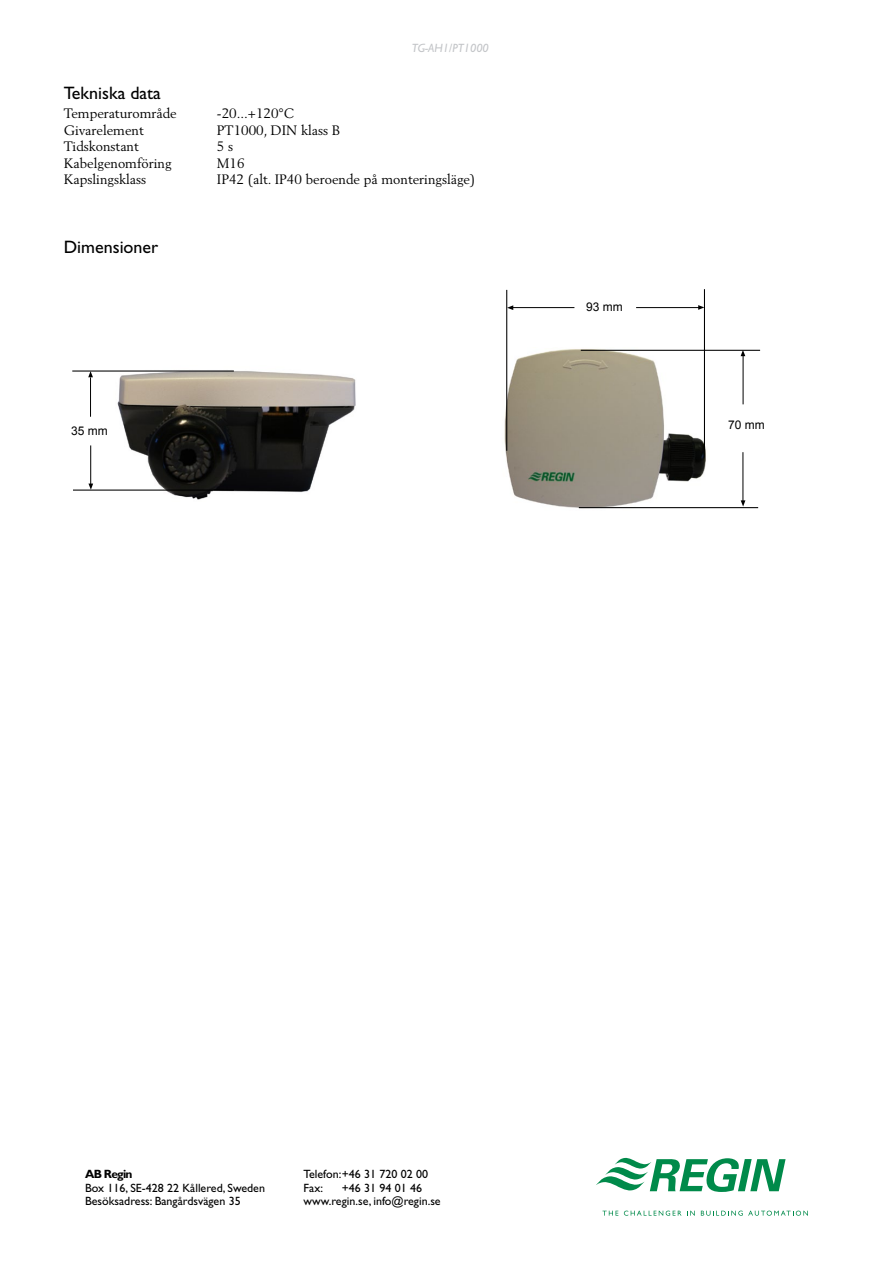
<style>
.page{position:relative;width:893px;height:1263px;background:#fff}
.page>*{position:absolute;margin:0;border:0;box-sizing:border-box;transform-origin:0 0}
.H_gill_mid{font:18px "Gill Sans";color:#000}
.body_2_tab{font:18px "Gill Sans";color:#000}
.body_2_tab-2{font:13.5px "Berling";color:#000}
.t1{font:12px/13.5px "Gill Sans";color:#000}
.t2{font:italic 12px "Gill Sans";color:#c3c5c8}
.t3{font:12px "Arial";color:#000}
.s1{font-weight:700}
</style>
<div class="page">
<svg style="left:596px;top:1158px;width:190px;height:34px"></svg>
<svg style="left:602px;top:1211px;width:16px;height:4px"></svg>
<svg style="left:624px;top:1210px;width:57px;height:6px"></svg>
<svg style="left:687px;top:1211px;width:8px;height:4px"></svg>
<svg style="left:701px;top:1210px;width:107px;height:6px"></svg>
<img style="left:117px;top:371px;width:239px;height:129px">
<img style="left:504px;top:347px;width:204px;height:162px">
<hr style="left:704px;top:289px;width:1px;height:162px;background:#000">
<hr style="left:506px;top:290px;width:1px;height:161px;background:#000">
<hr style="left:512px;top:307px;width:62px;height:1px;background:#000">
<svg style="left:507px;top:305px;width:6px;height:5px"></svg>
<hr style="left:636px;top:307px;width:63px;height:1px;background:#000">
<svg style="left:698px;top:305px;width:6px;height:5px"></svg>
<hr style="left:72px;top:370px;width:162px;height:2px;background:#000">
<hr style="left:73px;top:489px;width:161px;height:2px;background:#000">
<hr style="left:90px;top:445px;width:1px;height:39px;background:#000">
<svg style="left:88px;top:483px;width:5px;height:7px"></svg>
<svg style="left:88px;top:371px;width:5px;height:6px"></svg>
<hr style="left:90px;top:377px;width:1px;height:40px;background:#000">
<hr style="left:581px;top:350px;width:179px;height:1px;background:#000">
<hr style="left:743px;top:355px;width:1px;height:49px;background:#000">
<svg style="left:741px;top:350px;width:4px;height:6px"></svg>
<hr style="left:743px;top:452px;width:1px;height:49px;background:#000">
<svg style="left:741px;top:500px;width:4px;height:7px"></svg>
<hr style="left:579px;top:507px;width:179px;height:1px;background:#000">
<p class="t2" style="left:412px;top:41px;width:79px">TG-AH1/PT1000</p>
<p class="H_gill_mid" style="left:64px;top:82px;width:99px">Tekniska data</p>
<p class="body_2_tab-2" style="left:64px;top:105px;width:114px">Temperaturområde</p>
<p class="body_2_tab-2" style="left:217px;top:105px;width:79px">-20...+120°C</p>
<p class="body_2_tab-2" style="left:64px;top:122px;width:81px">Givarelement</p>
<p class="body_2_tab-2" style="left:217px;top:122px;width:125px">PT1000, DIN klass B</p>
<p class="body_2_tab-2" style="left:64px;top:138px;width:77px">Tidskonstant</p>
<p class="body_2_tab-2" style="left:217px;top:138px;width:18px">5 s</p>
<p class="body_2_tab-2" style="left:64px;top:155px;width:109px">Kabelgenomföring</p>
<p class="body_2_tab-2" style="left:217px;top:155px;width:29px">M16</p>
<p class="body_2_tab-2" style="left:64px;top:171px;width:84px">Kapslingsklass</p>
<p class="body_2_tab-2" style="left:217px;top:171px;width:260px">IP42 (alt. IP40 beroende på monteringsläge)</p>
<p class="body_2_tab" style="left:64px;top:236px;width:96px">Dimensioner</p>
<p class="t3" style="left:71px;top:423px;width:38px">35 mm</p>
<p class="t3" style="left:586px;top:299px;width:38px">93 mm</p>
<p class="t3" style="left:728px;top:417px;width:38px">70 mm</p>
<p class="t1" style="left:85px;top:1167px;width:181px"><span class="s1">AB Regin<br></span>Box 116, SE-428 22 Kållered, Sweden<br>Besöksadress: Bangårdsvägen 35</p>
<p class="t1" style="left:304px;top:1167px;width:126px">Telefon:+46 31 720 02 00<br>Fax:</p>
<p class="t1" style="left:304px;top:1181px;width:139px;text-indent:38px">+46 31 94 01 46 www.regin.se, info@regin.se</p>
</div>
